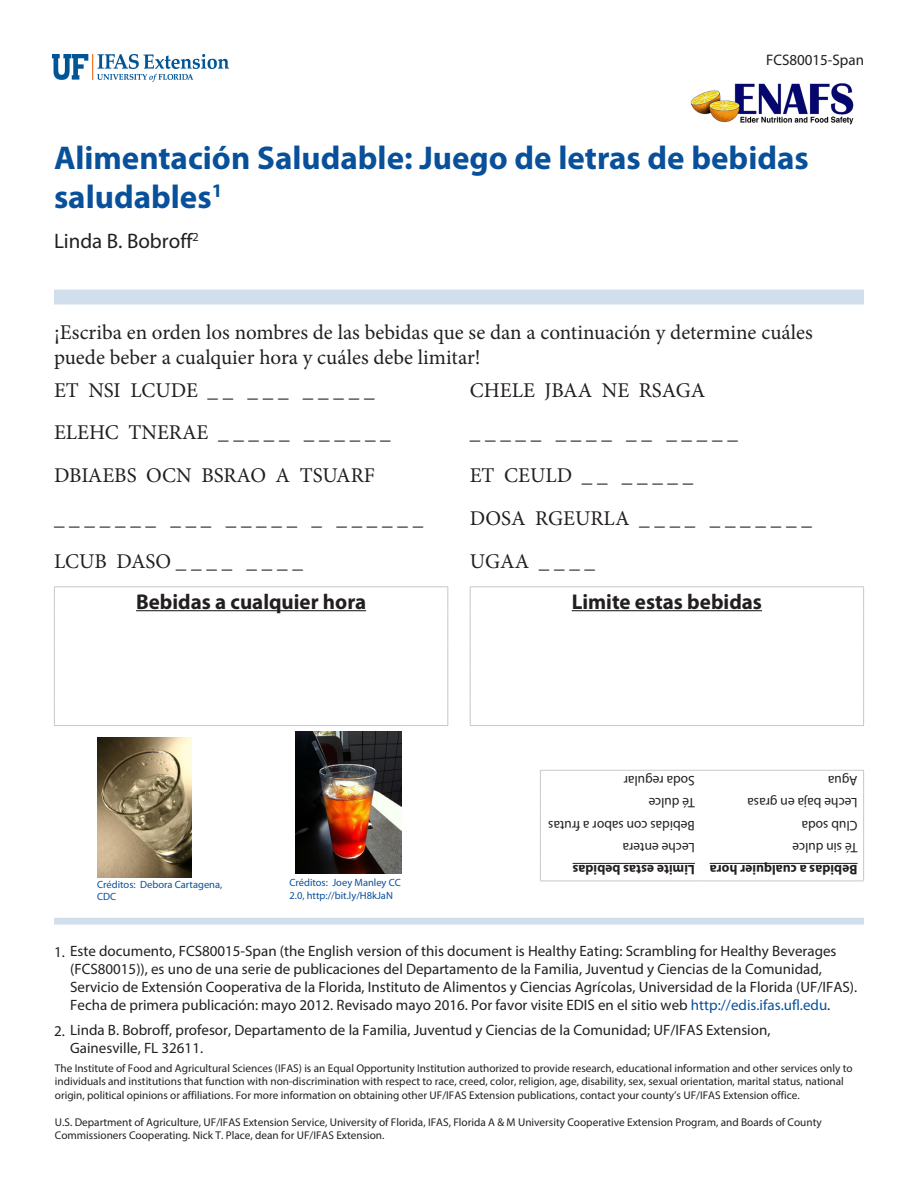
<style>
.page{position:relative;width:918px;height:1188px;background:#fff}
.page>*{position:absolute;margin:0;border:0;box-sizing:border-box;transform-origin:0 0}
.TitleRegular{font:700 33px/39.6px "Myriad Pro";color:#09509a}
.TableParagraph{font:700 21.45px "Myriad Pro";color:#231f20}
.Paragraph{font:21px/24.8px "Minion Pro";color:#231f20}
.Author{font:21px "Myriad Pro";color:#231f20}
.PubNumber{font:15.3px "Myriad Pro";color:#231f20}
.TitleFootnote{font:15px/18px "Myriad Pro";color:#231f20}
.AuthorFootnote{font:15px/17.7px "Myriad Pro";color:#231f20}
.TableParagraph-2{font:13.8px "Myriad Pro";color:#231f20}
.TableParagraph-3{font:700 13.8px "Myriad Pro";color:#231f20}
.Disclaimer{font:11.25px/13.5px "Myriad Pro";color:#231f20}
.FigureCaption{font:10.5px/12.6px "Myriad Pro";color:#09509a}
.s1{color:#09509a}
</style>
<div class="page">
<img style="left:690px;top:83px;width:163px;height:42px">
<div style="left:54px;top:290px;width:810px;height:15px;background:#d0dfeb"></div>
<div style="left:54px;top:918px;width:810px;height:7px;background:#d0dfeb"></div>
<hr style="left:54px;top:586px;width:394px;height:1px;background:#c7c8ca">
<svg style="left:54px;top:587px;width:1px;height:138px"></svg>
<hr style="left:54px;top:725px;width:394px;height:1px;background:#c7c8ca">
<svg style="left:447px;top:587px;width:1px;height:138px"></svg>
<hr style="left:136px;top:610px;width:230px;height:1px;background:#231f20">
<img style="left:296px;top:731px;width:106px;height:142px">
<img style="left:97px;top:738px;width:95px;height:139px">
<hr style="left:701px;top:881px;width:163px;height:1px;background:#c7c8ca">
<hr style="left:540px;top:881px;width:161px;height:1px;background:#c7c8ca">
<svg style="left:863px;top:771px;width:1px;height:110px"></svg>
<hr style="left:701px;top:770px;width:163px;height:1px;background:#c7c8ca">
<hr style="left:540px;top:770px;width:161px;height:1px;background:#c7c8ca">
<svg style="left:540px;top:771px;width:1px;height:110px"></svg>
<hr style="left:710px;top:863px;width:148px;height:1px;background:#231f20">
<hr style="left:573px;top:863px;width:122px;height:1px;background:#231f20">
<hr style="left:470px;top:586px;width:394px;height:1px;background:#c7c8ca">
<svg style="left:470px;top:587px;width:1px;height:138px"></svg>
<hr style="left:470px;top:725px;width:394px;height:1px;background:#c7c8ca">
<svg style="left:863px;top:587px;width:1px;height:138px"></svg>
<hr style="left:572px;top:610px;width:190px;height:1px;background:#231f20">
<img style="left:52px;top:55px;width:177px;height:26px">
<p class="PubNumber" style="left:766px;top:51px;width:99px">FCS80015-Span</p>
<p class="TitleRegular" style="left:54px;top:137px;width:756px">Alimentación Saludable: Juego de letras de bebidas saludables<sup>1</sup></p>
<p class="Author" style="left:54px;top:228px;width:146px">Linda B. Bobroff<sup>2</sup></p>
<p class="Paragraph" style="left:54px;top:320px;width:760px">¡Escriba en orden los nombres de las bebidas que se dan a continuación y determine cuáles puede beber a cualquier hora y cuáles debe limitar!</p>
<p class="Paragraph" style="left:54px;top:378px;width:322px">ET NSI LCUDE _ _ _ _ _ _ _ _ _ _</p>
<p class="Paragraph" style="left:54px;top:421px;width:338px">ELEHC TNERAE _ _ _ _ _ _ _ _ _ _ _</p>
<p class="Paragraph" style="left:54px;top:463px;width:322px">DBIAEBS OCN BSRAO A TSUARF</p>
<p class="Paragraph" style="left:470px;top:378px;width:237px">CHELE JBAA NE RSAGA</p>
<p class="Paragraph" style="left:470px;top:421px;width:270px">_ _ _ _ _ _ _ _ _ _ _ _ _ _ _ _</p>
<p class="Paragraph" style="left:470px;top:463px;width:225px">ET CEULD _ _ _ _ _ _ _</p>
<p class="Paragraph" style="left:470px;top:506px;width:344px">DOSA RGEURLA _ _ _ _ _ _ _ _ _ _ _</p>
<p class="Paragraph" style="left:470px;top:549px;width:127px">UGAA _ _ _ _</p>
<p class="Paragraph" style="left:54px;top:506px;width:371px">_ _ _ _ _ _ _ _ _ _ _ _ _ _ _ _ _ _ _ _ _ _</p>
<p class="Paragraph" style="left:54px;top:549px;width:250px">LCUB DASO _ _ _ _ _ _ _ _</p>
<p class="TableParagraph" style="left:136px;top:587px;width:232px">Bebidas a cualquier hora</p>
<p class="TableParagraph" style="left:572px;top:587px;width:192px">Limite estas bebidas</p>
<p class="TableParagraph-2" style="left:695px;top:789px;width:73px;rotate:-180deg">Soda regular</p>
<p class="TableParagraph-2" style="left:858px;top:789px;width:31px;rotate:-180deg">Agua</p>
<p class="TableParagraph-2" style="left:695px;top:812px;width:48px;rotate:-180deg">Té dulce</p>
<p class="TableParagraph-2" style="left:858px;top:812px;width:112px;rotate:-180deg">Leche baja en grasa</p>
<p class="TableParagraph-2" style="left:695px;top:834px;width:148px;rotate:-180deg">Bebidas con sabor a frutas</p>
<p class="TableParagraph-2" style="left:858px;top:834px;width:57px;rotate:-180deg">Club soda</p>
<p class="TableParagraph-2" style="left:695px;top:856px;width:74px;rotate:-180deg">Leche entera</p>
<p class="TableParagraph-2" style="left:858px;top:856px;width:67px;rotate:-180deg">Té sin dulce</p>
<p class="FigureCaption" style="left:97px;top:878px;width:127px;line-height:12px">Créditos: Debora Cartagena,<br>CDC</p>
<p class="FigureCaption" style="left:289px;top:876px;width:113px">Créditos: Joey Manley CC<br>2.0, http://bit.ly/H8kJaN</p>
<p class="TableParagraph-3" style="left:695px;top:878px;width:124px;rotate:-180deg">Limite estas bebidas</p>
<p class="TableParagraph-3" style="left:858px;top:878px;width:149px;rotate:-180deg">Bebidas a cualquier hora</p>
<p class="TitleFootnote" style="left:70px;top:942px;width:789px;text-indent:-16px">1. Este documento, FCS80015-Span (the English version of this document is Healthy Eating: Scrambling for Healthy Beverages (FCS80015)), es uno de una serie de publicaciones del Departamento de la Familia, Juventud y Ciencias de la Comunidad, Servicio de Extensión Cooperativa de la Florida, Instituto de Alimentos y Ciencias Agrícolas, Universidad de la Florida (UF/IFAS).<br>Fecha de primera publicación: mayo 2012. Revisado mayo 2016. Por favor visite EDIS en el sitio web <span class="s1">http://edis.ifas.ufl.edu</span>.</p>
<p class="AuthorFootnote" style="left:70px;top:1021px;width:702px;text-indent:-16px">2. Linda B. Bobroff, profesor, Departamento de la Familia, Juventud y Ciencias de la Comunidad; UF/IFAS Extension,<br>Gainesville, FL 32611.</p>
<p class="Disclaimer" style="left:55px;top:1061px;width:799px">The Institute of Food and Agricultural Sciences (IFAS) is an Equal Opportunity Institution authorized to provide research, educational information and other services only to individuals and institutions that function with non-discrimination with respect to race, creed, color, religion, age, disability, sex, sexual orientation, marital status, national origin, political opinions or affiliations. For more information on obtaining other UF/IFAS Extension publications, contact your county’s UF/IFAS Extension office.</p>
<p class="Disclaimer" style="left:55px;top:1115px;width:768px">U.S. Department of Agriculture, UF/IFAS Extension Service, University of Florida, IFAS, Florida A &amp; M University Cooperative Extension Program, and Boards of County<br>Commissioners Cooperating. Nick T. Place, dean for UF/IFAS Extension.</p>
</div>
